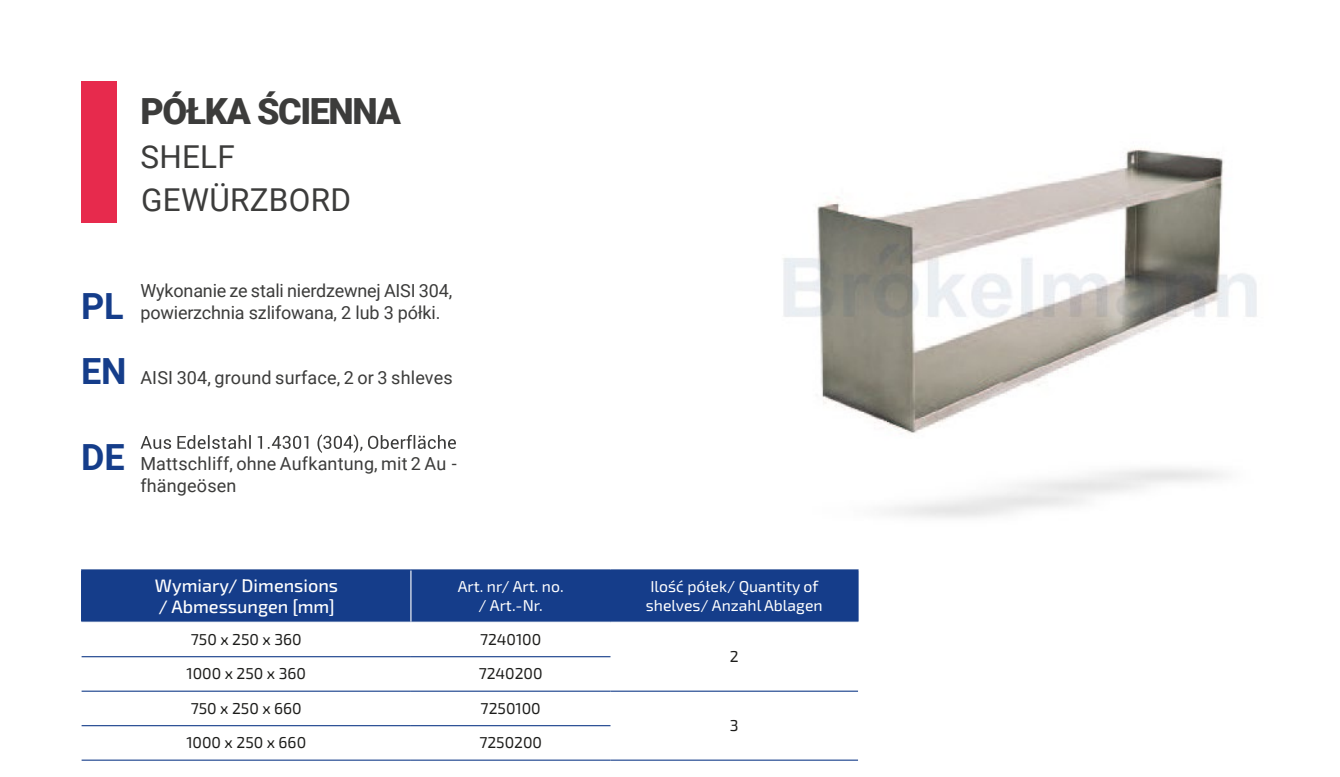
<style>
.page{position:relative;width:1340px;height:777px;background:#fff}
.page>*{position:absolute;margin:0;border:0;box-sizing:border-box;transform-origin:0 0}
.t1{font:900 36px "Roboto";letter-spacing:-.04em;color:#3c3c3b}
.t2{font:700 36px/64.8px "Roboto";color:#153d8a}
.t3{font:31.5px/43.2px "Roboto";letter-spacing:.01em;color:#3c3c3b}
.t4{font:18px/21.6px "Roboto";letter-spacing:.005em;color:#3c3c3b}
.t5{font:500 18px/21.6px "Exo 2";color:#fff}
.t6{font:15.75px "Exo 2";color:#1d1d1b}
.t7{font:15.75px/18.9px "Exo 2";color:#fff;text-align:center}
</style>
<div class="page">
<img style="left:783px;top:148px;width:474px;height:459px">
<div style="left:81px;top:81px;width:35px;height:142px;background:#e72a4d"></div>
<svg style="left:140px;top:434px;width:316px;height:18px"></svg>
<div style="left:82px;top:570px;width:775px;height:51px;background:#153d8a"></div>
<hr style="left:82px;top:655px;width:329px;height:1px;background:#153d8a">
<hr style="left:411px;top:655px;width:199px;height:1px;background:#153d8a">
<hr style="left:82px;top:690px;width:329px;height:1px;background:#153d8a">
<hr style="left:411px;top:690px;width:199px;height:1px;background:#153d8a">
<hr style="left:82px;top:724px;width:329px;height:1px;background:#153d8a">
<hr style="left:411px;top:724px;width:199px;height:1px;background:#153d8a">
<hr style="left:82px;top:759px;width:329px;height:1px;background:#153d8a">
<hr style="left:411px;top:759px;width:199px;height:1px;background:#153d8a">
<hr style="left:81px;top:569px;width:330px;height:1px;background:#153d8a">
<hr style="left:81px;top:570px;width:1px;height:51px;background:#153d8a">
<hr style="left:411px;top:569px;width:199px;height:1px;background:#153d8a">
<hr style="left:610px;top:569px;width:248px;height:1px;background:#153d8a">
<hr style="left:610px;top:570px;width:1px;height:51px;background:#153d8a">
<hr style="left:857px;top:570px;width:1px;height:51px;background:#153d8a">
<hr style="left:410px;top:570px;width:1px;height:51px;background:#fff">
<hr style="left:610px;top:690px;width:248px;height:1px;background:#153d8a">
<hr style="left:610px;top:759px;width:248px;height:1px;background:#153d8a">
<h1 class="t1" style="left:140px;top:86px;width:262px">PÓŁKA ŚCIENNA</h1>
<h2 class="t3" style="left:140px;top:133px;width:212px">SHELF<br>GEWÜRZBORD</h2>
<h1 class="t2" style="left:81px;top:272px;width:47px">PL<br>EN</h1>
<p class="t4" style="left:140px;top:279px;width:313px">Wykonanie ze stali nierdzewnej AISI 304, powierzchnia szlifowana, 2 lub 3 półki.</p>
<p class="t4" style="left:140px;top:366px;width:314px">AISI 304, ground surface, 2 or 3 shleves</p>
<h1 class="t2" style="left:81px;top:423px;width:45px">DE</h1>
<p class="t4" style="left:140px;top:452px;width:318px">Mattschliff, ohne Aufkantung, mit 2 Au - fhängeösen</p>
<p class="t5" style="left:155px;top:573px;width:185px">Wymiary/ Dimensions / Abmessungen [mm]</p>
<p class="t7" style="left:458px;top:576px;width:107px">Art. nr/ Art. no. / Art.-Nr.</p>
<p class="t7" style="left:646px;top:576px;width:178px;text-align:left">Ilość półek/ Quantity of shelves/ Anzahl Ablagen</p>
<p class="t6" style="left:191px;top:628px;width:112px">750 x 250 x 360</p>
<p class="t6" style="left:480px;top:628px;width:63px">7240100</p>
<p class="t6" style="left:730px;top:645px;width:10px">2</p>
<p class="t6" style="left:186px;top:662px;width:121px">1000 x 250 x 360</p>
<p class="t6" style="left:479px;top:662px;width:65px">7240200</p>
<p class="t6" style="left:191px;top:696px;width:112px">750 x 250 x 660</p>
<p class="t6" style="left:480px;top:696px;width:62px">7250100</p>
<p class="t6" style="left:730px;top:714px;width:10px">3</p>
<p class="t6" style="left:186px;top:731px;width:121px">1000 x 250 x 660</p>
<p class="t6" style="left:479px;top:731px;width:64px">7250200</p>
</div>
